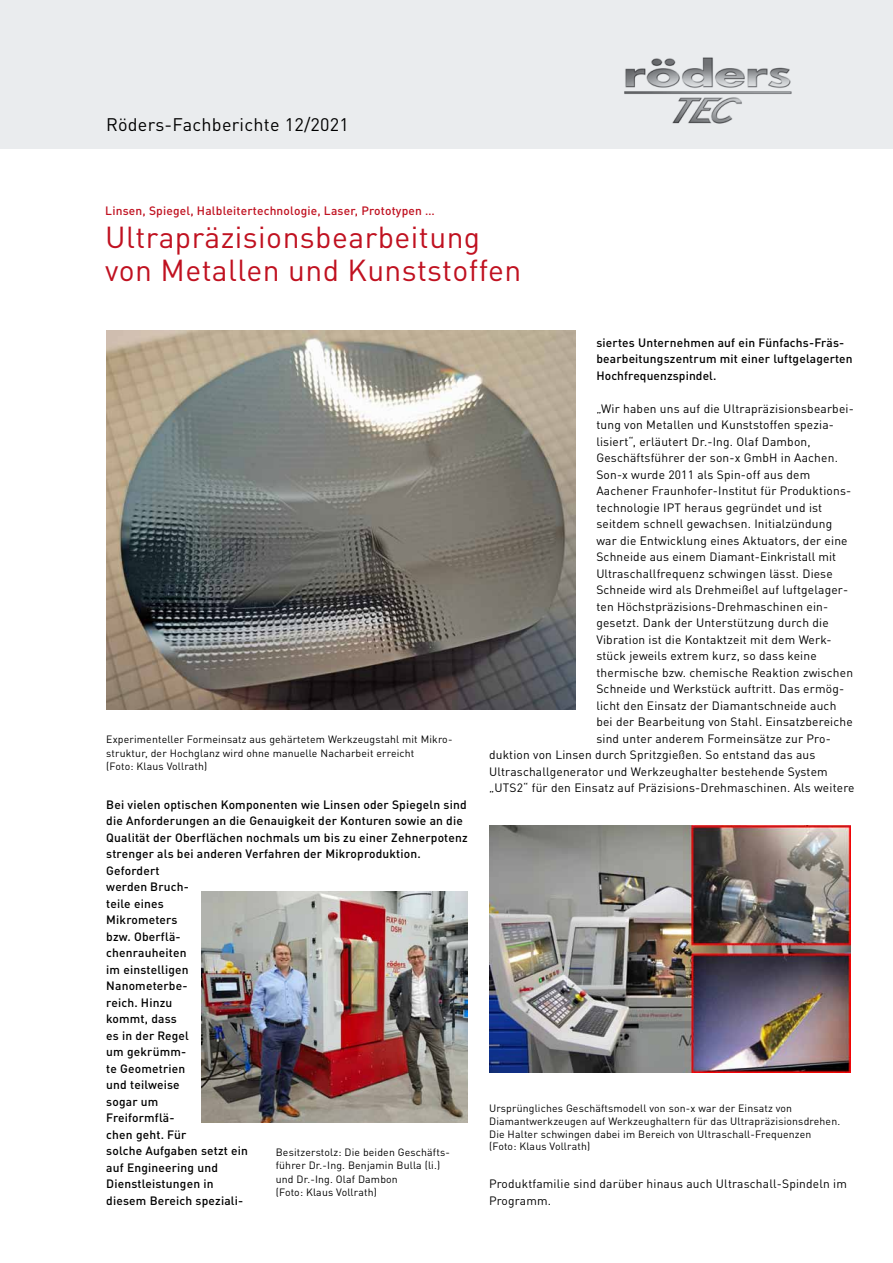
<style>
.page{position:relative;width:893px;height:1263px;background:#fff}
.page>*{position:absolute;margin:0;border:0;box-sizing:border-box;transform-origin:0 0}
.t1{font:30px/33px "DIN Pro";letter-spacing:.015em;color:#c01120}
.t2{font:18px "DIN Pro";letter-spacing:.015em;color:#000}
.t3{font:12px/16.5px "DIN Pro";letter-spacing:.015em;color:#000}
.t4{font:500 12px/16.5px "DIN Pro";letter-spacing:.015em;color:#000}
.t5{font:500 12px "DIN Pro";letter-spacing:.015em;color:#c01120}
.t6{font:10.5px/13.5px "DIN Pro";letter-spacing:.015em;color:#000}
</style>
<div class="page">
<div style="left:0;top:0;width:893px;height:149px;background:#eaecee"></div>
<img style="left:624px;top:57px;width:168px;height:67px">
<img style="left:106px;top:331px;width:469px;height:379px">
<img style="left:202px;top:891px;width:265px;height:231px">
<img style="left:489px;top:825px;width:361px;height:248px">
<h2 class="t2" style="left:106px;top:111px;width:244px">Röders-Fachberichte 12/2021</h2>
<p class="t5" style="left:105px;top:201px;width:331px">Linsen, Spiegel, Halbleitertechnologie, Laser, Prototypen …</p>
<h1 class="t1" style="left:105px;top:218px;width:418px">Ultrapräzisionsbearbeitung von Metallen und Kunststoffen</h1>
<p class="t6" style="left:106px;top:732px;width:348px">Experimenteller Formeinsatz aus gehärtetem Werkzeugstahl mit Mikro&shy;struktur, der Hochglanz wird ohne manuelle Nacharbeit erreicht<br>(Foto: Klaus Vollrath)</p>
<p class="t4" style="left:106px;top:795px;width:363px">Bei vielen optischen Komponenten wie Linsen oder Spiegeln sind die Anforderungen an die Genauigkeit der Konturen sowie an die<br>Qualität der Oberflächen nochmals um bis zu einer Zehnerpotenz strenger als bei anderen Verfahren der Mikroproduktion.<br>Gefordert<br>werden Bruch-<br>teile eines<br>Mikrometers<br>bzw. Oberflä-<br>chenrauheiten<br>im einstelligen<br>Nanometerbe-<br>reich. Hinzu<br>kommt, dass<br>es in der Regel<br>um gekrümm-<br>te Geometrien<br>und teilweise<br>sogar um<br>Freiformflä-<br>chen geht. Für<br>solche Aufgaben setzt ein<br>auf Engineering und<br>Dienstleistungen in<br>diesem Bereich speziali-</p>
<p class="t6" style="left:276px;top:1144px;width:176px">Besitzerstolz: Die beiden Geschäfts&shy;führer Dr.-Ing. Benjamin Bulla (li.) und Dr.-Ing. Olaf Dambon<br>(Foto: Klaus Vollrath)</p>
<p class="t4" style="left:596px;top:333px;width:258px">siertes Unternehmen auf ein Fünfachs-Fräs&shy;bearbeitungszentrum mit einer luftgelagerten<br>Hochfrequenzspindel.</p>
<p class="t3" style="left:596px;top:399px;width:259px">„Wir haben uns auf die Ultrapräzisionsbearbei-</p>
<p class="t3" style="left:596px;top:416px;width:239px">tung von Metallen und Kunststoffen spezia-</p>
<p class="t3" style="left:596px;top:432px;width:216px">lisiert“, erläutert Dr.-Ing. Olaf Dambon,</p>
<p class="t3" style="left:596px;top:449px;width:243px">Geschäftsführer der son-x GmbH in Aachen.</p>
<p class="t3" style="left:596px;top:465px;width:215px">Son-x wurde 2011 als Spin-off aus dem</p>
<p class="t3" style="left:596px;top:482px;width:256px">Aachener Fraunhofer-Institut für Produktions-</p>
<p class="t3" style="left:596px;top:498px;width:227px">technologie IPT heraus gegründet und ist</p>
<p class="t3" style="left:596px;top:515px;width:237px">seitdem schnell gewachsen. Initialzündung</p>
<p class="t3" style="left:596px;top:531px;width:253px">war die Entwicklung eines Aktuators, der eine</p>
<p class="t3" style="left:596px;top:548px;width:241px">Schneide aus einem Diamant-Einkristall mit</p>
<p class="t3" style="left:596px;top:564px;width:238px">Ultraschallfrequenz schwingen lässt. Diese</p>
<p class="t3" style="left:596px;top:581px;width:253px">Schneide wird als Drehmeißel auf luftgelager-</p>
<p class="t3" style="left:596px;top:597px;width:233px">ten Höchstpräzisions-Drehmaschinen ein-</p>
<p class="t3" style="left:596px;top:614px;width:234px">gesetzt. Dank der Unterstützung durch die</p>
<p class="t3" style="left:596px;top:630px;width:237px">Vibration ist die Kontaktzeit mit dem Werk-</p>
<p class="t3" style="left:596px;top:647px;width:222px">stück jeweils extrem kurz, so dass keine</p>
<p class="t3" style="left:596px;top:663px;width:258px">thermische bzw. chemische Reaktion zwischen</p>
<p class="t3" style="left:596px;top:680px;width:249px">Schneide und Werkstück auftritt. Das ermög-</p>
<p class="t3" style="left:596px;top:696px;width:242px">licht den Einsatz der Diamantschneide auch</p>
<p class="t3" style="left:596px;top:713px;width:258px">bei der Bearbeitung von Stahl. Einsatzbereiche</p>
<p class="t3" style="left:596px;top:729px;width:236px">sind unter anderem Formeinsätze zur Pro-</p>
<p class="t3" style="left:489px;top:746px;width:328px">duktion von Linsen durch Spritzgießen. So entstand das aus</p>
<p class="t3" style="left:489px;top:762px;width:340px">Ultraschallgenerator und Werkzeughalter bestehende System</p>
<p class="t3" style="left:489px;top:779px;width:367px">„UTS2“ für den Einsatz auf Präzisions-Drehmaschinen. Als weitere</p>
<p class="t6" style="left:489px;top:1101px;width:353px;line-height:12.6px">Ursprüngliches Geschäftsmodell von son-x war der Einsatz von Diamantwerkzeugen auf Werkzeughaltern für das Ultrapräzisionsdrehen.<br>Die Halter schwingen dabei im Bereich von Ultraschall-Frequenzen (Foto: Klaus Vollrath)</p>
<p class="t3" style="left:489px;top:1175px;width:359px">Produktfamilie sind darüber hinaus auch Ultraschall-Spindeln im<br>Programm.</p>
</div>
